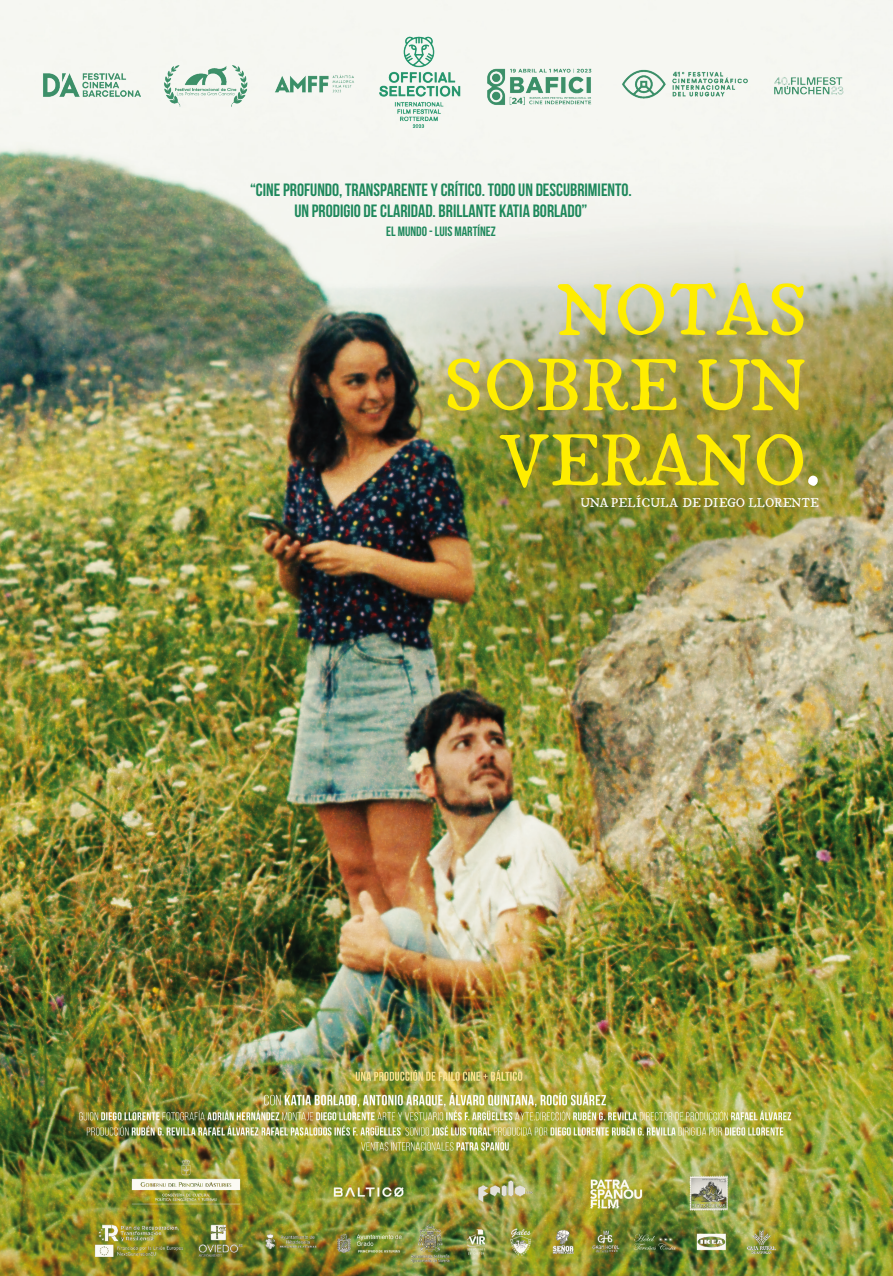
<style>
.page{position:relative;width:893px;height:1276px;background:#fff}
.page>*{position:absolute;margin:0;border:0;box-sizing:border-box;transform-origin:0 0}
.t1{font:91.8px "Esther";color:#fff}
.t2{font:80.1px "Esther";color:#ffed00}
.t3{font:17.85px "Bebas Neue";color:#1e885c}
.t4{font:13.95px "Esther";color:#fff}
.t5{font:13.5px "Bebas Neue";color:#1e885c}
</style>
<div class="page">
<img style="left:0;top:0;width:893px;height:1276px">
<img style="left:11px;top:1049px;width:860px;height:109px">
<img style="left:267px;top:63px;width:99px;height:41px">
<img style="left:484px;top:65px;width:116px;height:44px">
<img style="left:158px;top:55px;width:96px;height:57px">
<img style="left:37px;top:67px;width:109px;height:33px">
<img style="left:770px;top:72px;width:76px;height:26px">
<img style="left:371px;top:31px;width:97px;height:108px">
<img style="left:611px;top:44px;width:149px;height:86px">
<img style="left:38px;top:1158px;width:855px;height:118px">
<p class="t3" style="left:250px;top:180px;width:383px">“CINE PROFUNDO, TRANSPARENTE Y CRÍTICO. TODO UN DESCUBRIMIENTO.</p>
<p class="t3" style="left:294px;top:201px;width:295px">UN PRODIGIO DE CLARIDAD. BRILLANTE KATIA BORLADO”</p>
<p class="t5" style="left:386px;top:224px;width:111px">EL MUNDO - LUIS MARTÍNEZ</p>
<p class="t2" style="left:558px;top:265px;width:251px">NOTAS</p>
<p class="t2" style="left:444px;top:340px;width:365px">SOBRE UN</p>
<p class="t2" style="left:500px;top:415px;width:308px">VERANO</p>
<p class="t1" style="left:803px;top:405px;width:21px">.</p>
<p class="t4" style="left:580px;top:495px;width:240px">UNA PELÍCUL DE DIEGO L ORENTE</p>
<p class="t4" style="left:670px;top:495px;width:10px">A</p>
<p class="t4" style="left:756px;top:495px;width:10px">L</p>
</div>
